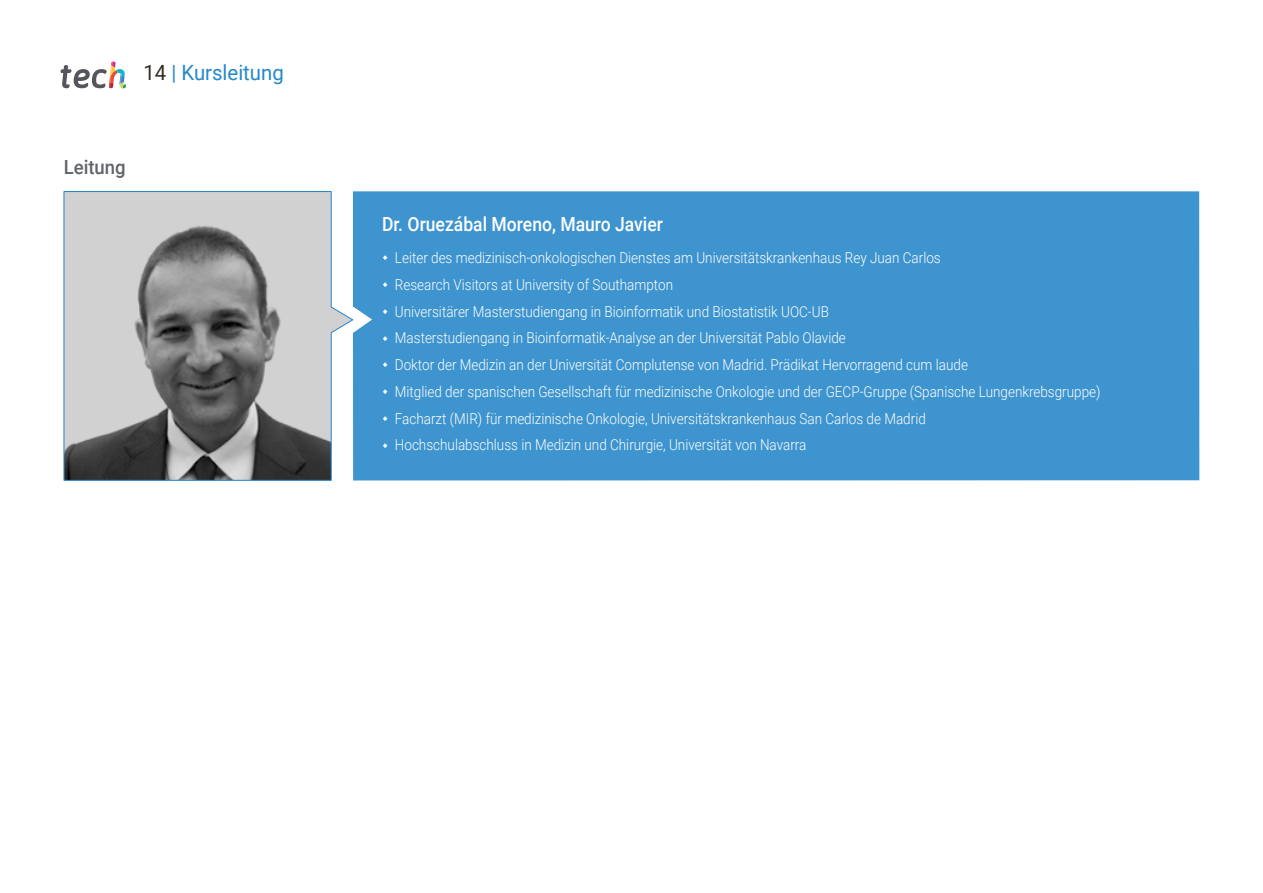
<style>
.page{position:relative;width:1263px;height:893px;background:#fff}
.page>*{position:absolute;margin:0;border:0;box-sizing:border-box;transform-origin:0 0}
.t1{font:21px "Roboto";color:#2488c9}
.t2{font:500 19.5px "Roboto";color:#fff;scale:.9 1}
.t3{font:500 19.5px "Roboto";color:#61646a;scale:.95 1}
.t4{font:300 15px/26.7px "Roboto";color:#fff;scale:.9 1}
.s1{color:#312e20}
</style>
<div class="page">
<svg style="left:61px;top:62px;width:65px;height:27px"></svg>
<div style="left:353px;top:191px;width:846px;height:289px;background:#3e94ce"></div>
<svg style="left:64px;top:191px;width:289px;height:290px;background:#a3a5a5"></svg>
<svg style="left:383px;top:255px;width:4px;height:5px"></svg>
<svg style="left:383px;top:282px;width:4px;height:5px"></svg>
<svg style="left:383px;top:309px;width:4px;height:5px"></svg>
<svg style="left:383px;top:336px;width:4px;height:5px"></svg>
<svg style="left:383px;top:362px;width:4px;height:5px"></svg>
<svg style="left:383px;top:389px;width:4px;height:5px"></svg>
<svg style="left:383px;top:416px;width:4px;height:5px"></svg>
<svg style="left:383px;top:443px;width:4px;height:5px"></svg>
<h1 class="t1" style="left:144px;top:57px;width:142px"><span class="s1">14</span> | Kursleitung</h1>
<h2 class="t3" style="left:64px;top:153px;width:67px">Leitung</h2>
<h2 class="t2" style="left:382px;top:211px;width:314px">Dr. Oruezábal Moreno, Mauro Javier</h2>
<p class="t4" style="left:395px;top:244px;width:785px">Leiter des medizinisch-onkologischen Dienstes am Universitätskrankenhaus Rey Juan Carlos<br>Research Visitors at University of Southampton<br>Universitärer Masterstudiengang in Bioinformatik und Biostatistik UOC-UB<br>Masterstudiengang in Bioinformatik-Analyse an der Universität Pablo Olavide<br>Doktor der Medizin an der Universität Complutense von Madrid. Prädikat Hervorragend cum laude<br>Mitglied der spanischen Gesellschaft für medizinische Onkologie und der GECP-Gruppe (Spanische Lungenkrebsgruppe)<br>Facharzt (MIR) für medizinische Onkologie, Universitätskrankenhaus San Carlos de Madrid<br>Hochschulabschluss in Medizin und Chirurgie, Universität von Navarra</p>
</div>
